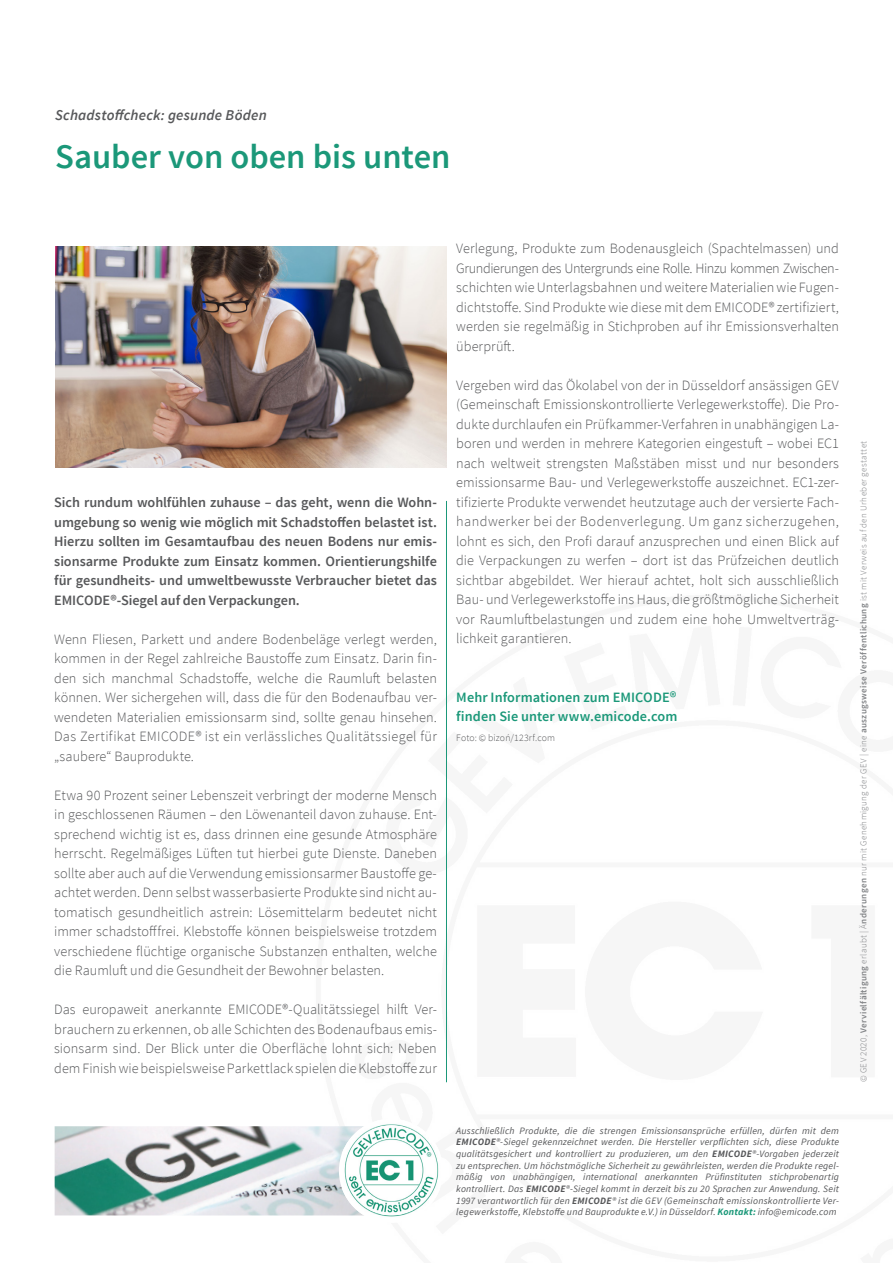
<style>
.page{position:relative;width:893px;height:1263px;background:#fff}
.page>*{position:absolute;margin:0;border:0;box-sizing:border-box;transform-origin:0 0}
.t1{font:600 34.5px "Source Sans Pro";color:#1b9879}
.t2{font:italic 600 15px "Source Sans Pro";letter-spacing:.015em;color:#57585a}
.t3{font:300 14.25px/19.5px "Source Sans Pro";letter-spacing:.005em;color:#57585a;text-align:justify}
.t4{font:600 14.25px/19.5px "Source Sans Pro";letter-spacing:-.005em;color:#57585a;text-align:justify}
.t5{font:600 14.25px "Source Sans Pro";letter-spacing:.005em;color:#1b9879}
.t6{font:italic 9.75px/11.7px "Source Sans Pro";letter-spacing:.015em;color:#57585a;text-align:justify}
.t7{font:300 9.75px "Source Sans Pro";letter-spacing:.015em;color:#57585a}
.t8{font:300 9px "Source Sans Pro";letter-spacing:.04em;color:#808285}
.s1{font-size:15px}
.s2{font-weight:700}
.s3{font-weight:700;color:#1b9879}
.s4{font-weight:600}
</style>
<div class="page">
<img style="left:55px;top:247px;width:391px;height:221px">
<hr style="left:446px;top:501px;width:1px;height:581px;background:#1b9879">
<img style="left:55px;top:1126px;width:287px;height:89px">
<img style="left:342px;top:1124px;width:97px;height:93px">
<p class="t2" style="left:55px;top:105px;width:213px">Schadstoffcheck: gesunde Böden</p>
<p class="t1" style="left:55px;top:135px;width:397px">Sauber von oben bis unten</p>
<p class="t4" style="left:54px;top:493px;width:384px">Sich rundum wohlfühlen zuhause – das geht, wenn die Wohn&shy;umgebung so wenig wie möglich mit Schadstoffen belastet ist.<br>Hierzu sollten im Gesamtaufbau des neuen Bodens nur emis&shy;sionsarme Produkte zum Einsatz kommen. Orientierungshilfe für gesundheits- und umweltbewusste Verbraucher bietet das EMICODE®-Siegel auf den Verpackungen.</p>
<p class="t3" style="left:54px;top:629px;width:384px">Wenn Fliesen, Parkett und andere Bodenbeläge verlegt werden, kommen in der Regel zahlreiche Baustoffe zum Einsatz. Darin fin&shy;den sich manchmal Schadstoffe, welche die Raumluft belasten können. Wer sichergehen will, dass die für den Bodenaufbau ver&shy;wendeten Materialien emissionsarm sind, sollte genau hinsehen.<br>Das Zertifikat EMICODE® ist ein verlässliches Qualitätssiegel für „saubere“ Bauprodukte.</p>
<p class="t3" style="left:54px;top:785px;width:384px">Etwa 90 Prozent seiner Lebenszeit verbringt der moderne Mensch in geschlossenen Räumen – den Löwenanteil davon zuhause. Ent&shy;sprechend wichtig ist es, dass drinnen eine gesunde Atmosphäre herrscht. Regelmäßiges Lüften tut hierbei gute Dienste. Daneben sollte aber auch auf die Verwendung emissionsarmer Baustoffe ge&shy;achtet werden. Denn selbst wasserbasierte Produkte sind nicht au&shy;tomatisch gesundheitlich astrein: Lösemittelarm bedeutet nicht immer schadstofffrei. Klebstoffe können beispielsweise trotzdem verschiedene flüchtige organische Substanzen enthalten, welche die Raumluft und die Gesundheit der Bewohner belasten.</p>
<p class="t3" style="left:54px;top:1000px;width:384px">Das europaweit anerkannte EMICODE®-Qualitätssiegel hilft Ver&shy;brauchern zu erkennen, ob alle Schichten des Bodenaufbaus emis&shy;sionsarm sind. Der Blick unter die Oberfläche lohnt sich: Neben dem Finish wie beispielsweise Parkettlack spielen die Klebstoffe zur</p>
<p class="t3" style="left:456px;top:239px;width:384px">Verlegung, Produkte zum Bodenausgleich (Spachtelmassen) und Grundierungen des Untergrunds eine Rolle. Hinzu kommen Zwischen&shy;schichten wie Unterlagsbahnen und weitere Materialien wie Fugen&shy;dichtstoffe. Sind Produkte wie diese mit dem EMICODE® zertifiziert, werden sie regelmäßig in Stichproben auf ihr Emissionsverhalten überprüft.</p>
<p class="t3" style="left:456px;top:375px;width:384px">Vergeben wird das Ökolabel von der in Düsseldorf ansässigen GEV (Gemeinschaft Emissionskontrollierte Verlegewerkstoffe). Die Pro&shy;dukte durchlaufen ein Prüfkammer-Verfahren in unabhängigen La&shy;boren und werden in mehrere Kategorien eingestuft – wobei EC1 nach weltweit strengsten Maßstäben misst und nur besonders emissionsarme Bau- und Verlegewerkstoffe auszeichnet. EC1-zer&shy;tifizierte Produkte verwendet heutzutage auch der versierte Fach&shy;handwerker bei der Bodenverlegung. Um ganz sicherzugehen, lohnt es sich, den Profi darauf anzusprechen und einen Blick auf die Verpackungen zu werfen – dort ist das Prüfzeichen deutlich sichtbar abgebildet. Wer hierauf achtet, holt sich ausschließlich Bau- und Verlegewerkstoffe ins Haus, die größtmögliche Sicherheit vor Raumluftbelastungen und zudem eine hohe Umweltverträg&shy;lichkeit garantieren.</p>
<p class="t5" style="left:456px;top:688px;width:222px">Mehr Informationen zum EMICODE<span class="s1">®</span></p>
<p class="t5" style="left:456px;top:707px;width:223px">finden Sie unter www.emicode.com</p>
<p class="t7" style="left:456px;top:732px;width:100px">Foto: © bizoń/123rf.com</p>
<p class="t6" style="left:456px;top:1124px;width:384px">Ausschließlich Produkte, die die strengen Emissionsansprüche erfüllen, dürfen mit dem <span class="s2">EMICODE</span>®-Siegel gekennzeichnet werden. Die Hersteller verpflichten sich, diese Produkte qualitätsgesichert und kontrolliert zu produzieren, um den <span class="s2">EMICODE</span>®-Vorgaben jederzeit zu entsprechen. Um höchstmögliche Sicherheit zu gewährleisten, werden die Produkte regel&shy;mäßig von unabhängigen, international anerkannten Prüfinstituten stichprobenartig kontrolliert. Das <span class="s2">EMICODE</span>®-Siegel kommt in derzeit bis zu 20 Sprachen zur Anwendung. Seit 1997 verantwortlich für den <span class="s2">EMICODE</span>® ist die GEV (Gemeinschaft emissionskontrollierte Ver&shy;legewerkstoffe, Klebstoffe und Bauprodukte e.V.) in Düsseldorf. <span class="s3">Kontakt:</span> info@emicode.com</p>
<p class="t8" style="left:858px;top:1082px;width:643px;rotate:-90deg">© GEV 2020, <span class="s4">Vervielfältigung</span> erlaubt | Ä<span class="s4">nderungen</span> nur mit Genehmigung der GEV | eine <span class="s4">auszugsweise Veröffentlichung</span> ist mit Verweis auf den Urheber gestattet</p>
</div>
